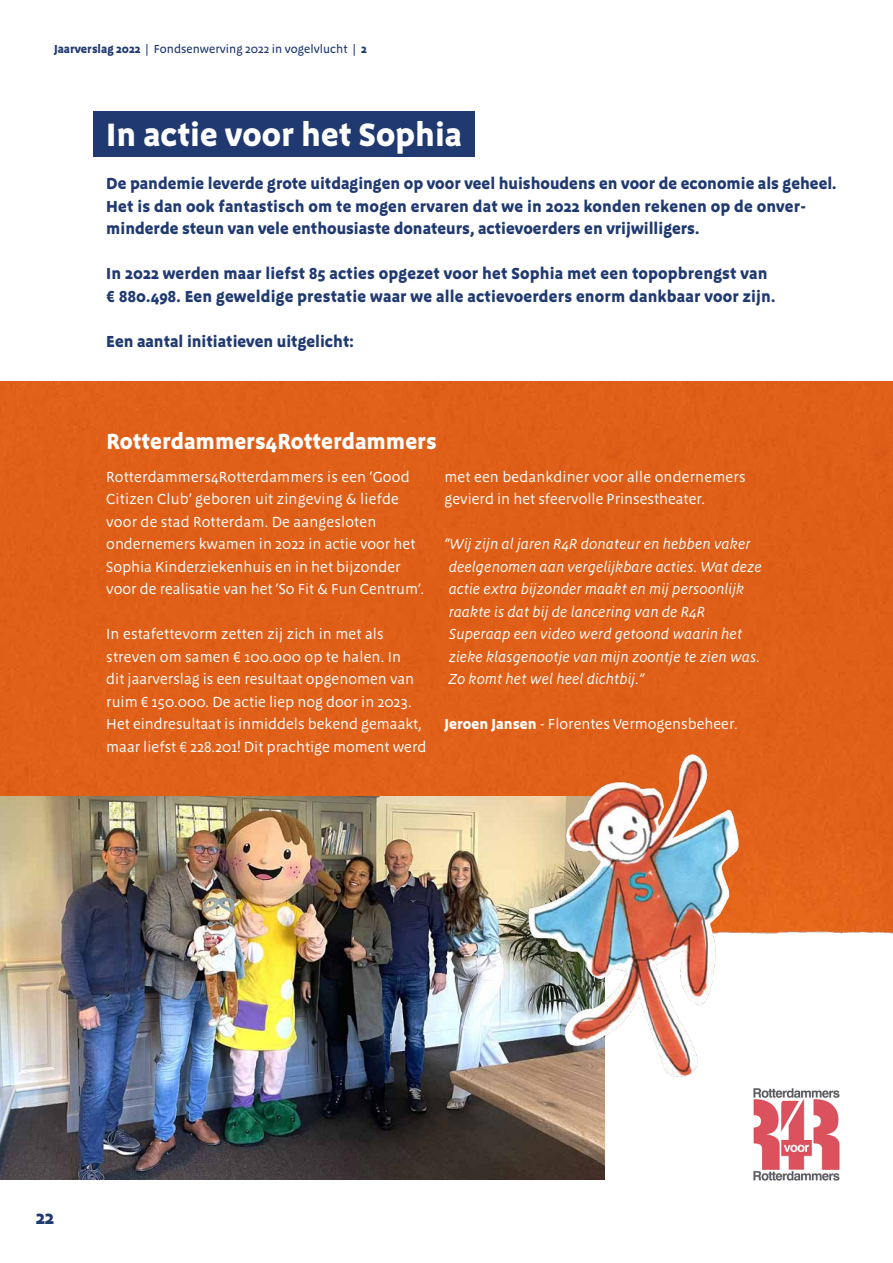
<style>
.page{position:relative;width:893px;height:1263px;background:#fff}
.page>*{position:absolute;margin:0;border:0;box-sizing:border-box;transform-origin:0 0}
.t1{font:700 33.45px "Megano OT";color:#fff}
.t2{font:700 22.5px "Megano OT";color:#fff}
.t3{font:700 19.5px "Megano OT";color:#203a71}
.t4{font:700 16.5px/22.5px "Megano OT";letter-spacing:.01em;color:#203a71}
.t5{font:15px/22.5px "Megano OT";color:#fff}
.t6{font:italic 15px/22.5px "Megano OT";color:#fff}
.t7{font:500 12px "Megano OT";color:#203a71}
.s1{font-weight:700}
</style>
<div class="page">
<div style="left:0;top:382px;width:893px;height:552px;background:#e06019"></div>
<img style="left:0;top:796px;width:605px;height:383px">
<img style="left:521px;top:754px;width:225px;height:337px">
<img style="left:737px;top:1072px;width:103px;height:109px">
<div style="left:94px;top:111px;width:381px;height:46px;background:#203a71"></div>
<p class="t7" style="left:54px;top:42px;width:314px"><span class="s1">Jaarverslag 2022</span> | Fondsenwerving 2022 in vogelvlucht | <span class="s1">2</span></p>
<h1 class="t1" style="left:106px;top:115px;width:357px">In actie voor het Sophia</h1>
<p class="t4" style="left:106px;top:172px;width:732px">De pandemie leverde grote uitdagingen op voor veel huishoudens en voor de economie als geheel.<br>Het is dan ook fantastisch om te mogen ervaren dat we in 2022 konden rekenen op de onver&shy;minderde steun van vele enthousiaste donateurs, actievoerders en vrijwilligers.</p>
<p class="t4" style="left:106px;top:262px;width:671px">In 2022 werden maar liefst 85 acties opgezet voor het Sophia met een topopbrengst van € 880.498. Een geweldige prestatie waar we alle actievoerders enorm dankbaar voor zijn.</p>
<p class="t4" style="left:106px;top:330px;width:249px">Een aantal initiatieven uitgelicht:</p>
<h2 class="t2" style="left:106px;top:428px;width:332px">Rotterdammers4Rotterdammers</h2>
<p class="t5" style="left:106px;top:465px;width:319px">Rotterdammers4Rotterdammers is een ‘Good Citizen Club’ geboren uit zingeving &amp; liefde voor de stad Rotterdam. De aangesloten ondernemers kwamen in 2022 in actie voor het Sophia Kinderziekenhuis en in het bijzonder voor de realisatie van het ‘So Fit &amp; Fun Centrum’.</p>
<p class="t5" style="left:106px;top:623px;width:322px">In estafettevorm zetten zij zich in met als streven om samen € 100.000 op te halen. In<br>dit jaarverslag is een resultaat opgenomen van ruim € 150.000. De actie liep nog door in 2023.<br>Het eindresultaat is inmiddels bekend gemaakt, maar liefst € 228.201! Dit prachtige moment werd</p>
<p class="t5" style="left:444px;top:465px;width:303px">met een bedankdiner voor alle ondernemers gevierd in het sfeervolle Prinsestheater.</p>
<p class="t6" style="left:444px;top:533px;width:319px">“Wij zijn al jaren R4R donateur en hebben vaker deelgenomen aan vergelijkbare acties. Wat deze actie extra bijzonder maakt en mij persoonlijk raakte is dat bij de lancering van de R4R Superaap een video werd getoond waarin het zieke klasgenootje van mijn zoontje te zien was.<br>Zo komt het wel heel dichtbij.”</p>
<p class="t5" style="left:444px;top:713px;width:295px"><span class="s1">Jeroen Jansen</span> - Florentes Vermogensbeheer.</p>
<h3 class="t3" style="left:36px;top:1206px;width:20px">22</h3>
</div>
